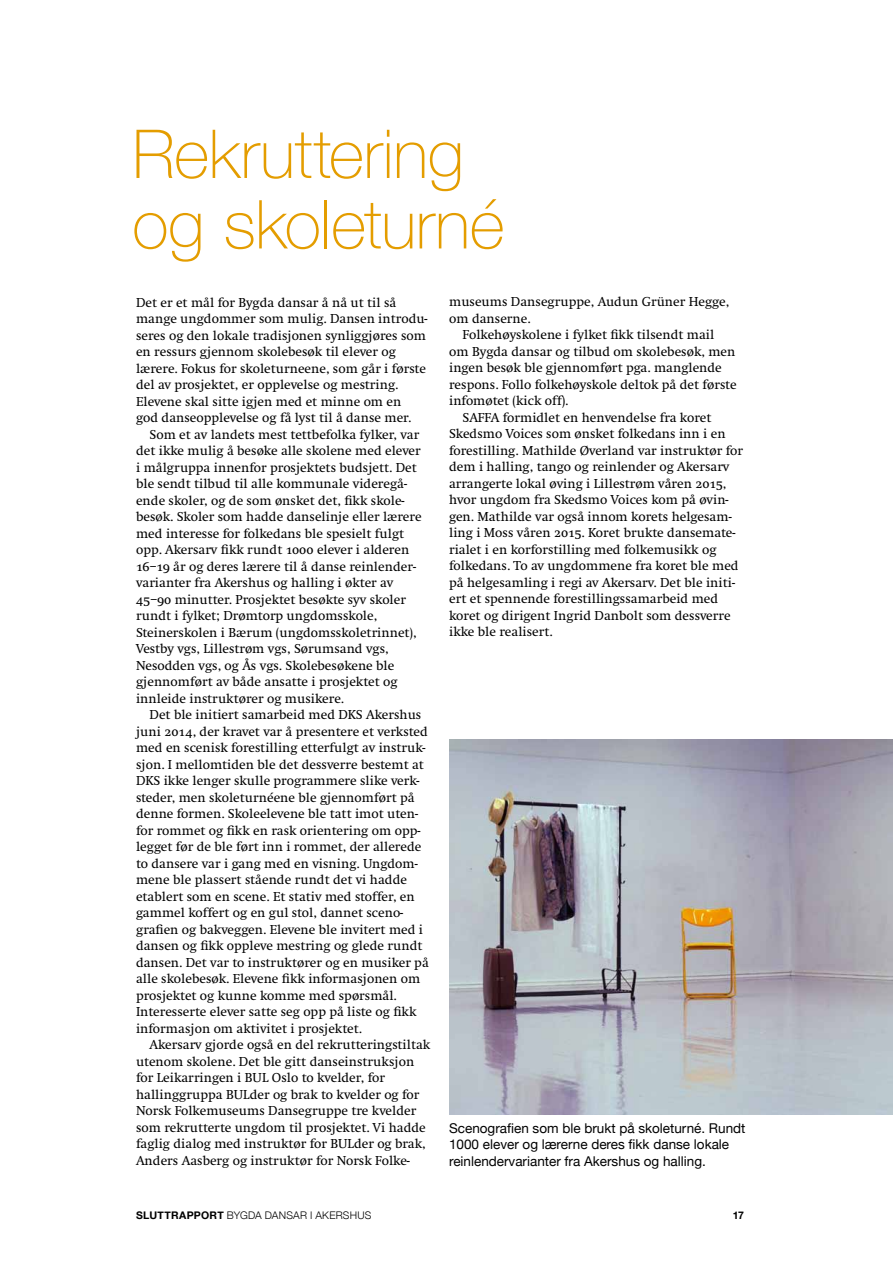
<style>
.page{position:relative;width:893px;height:1263px;background:#fff}
.page>*{position:absolute;margin:0;border:0;box-sizing:border-box;transform-origin:0 0}
.t1{font:100 67.5px/70.5px "Helvetica Neue";letter-spacing:-.005em;color:#e49d00}
.t2{font:13.5px/16.5px "Swift";color:#000}
.t3{font:13.5px/16.5px "Helvetica Neue";color:#000}
.t4{font:300 10.5px "Helvetica Neue";letter-spacing:.02em;color:#000}
.t5{font:700 10.5px "Helvetica Neue";color:#000}
.s1{font-family:"Swift SC"}
.s2{font-weight:700}
</style>
<div class="page">
<hr style="left:0;top:0;width:1px;height:1263px;background:#e49d00">
<img style="left:0;top:83px;width:1px;height:655px">
<img style="left:449px;top:740px;width:444px;height:375px">
<h1 class="t1" style="left:132px;top:117px;width:374px">Rekruttering og skoleturné</h1>
<p class="t2" style="left:136px;top:294px;width:293px">Det er et mål for Bygda dansar å nå ut til så mange ungdommer som mulig. Dansen introdu&shy;seres og den lokale tradisjonen synliggjøres som en ressurs gjennom skolebesøk til elever og lærere. Fokus for skoleturneene, som går i første del av prosjektet, er opplevelse og mestring.<br>Elevene skal sitte igjen med et minne om en<br>god danseopplevelse og få lyst til å danse mer.</p>
<p class="t2" style="left:136px;top:426px;width:287px;text-indent:14px">Som et av landets mest tettbefolka fylker, var det ikke mulig å besøke alle skolene med elever i målgruppa innenfor prosjektets budsjett. Det ble sendt tilbud til alle kommunale videregå&shy;ende skoler, og de som ønsket det, fikk skole&shy;besøk. Skoler som hadde danselinje eller lærere med interesse for folkedans ble spesielt fulgt opp. Akersarv fikk rundt <span class="s1">1000</span> elever i alderen <span class="s1">16</span>–<span class="s1">19</span> år og deres lærere til å danse reinlender&shy;varianter fra Akershus og halling i økter av <span class="s1">45</span>–<span class="s1">90</span> minutter. Prosjektet besøkte syv skoler rundt i fylket; Drømtorp ungdomsskole, Steinerskolen i Bærum (ungdomsskoletrinnet), Vestby vgs, Lillestrøm vgs, Sørumsand vgs, Nesodden vgs, og Ås vgs. Skolebesøkene ble gjennomført av både ansatte i prosjektet og innleide instruktører og musikere.</p>
<p class="t2" style="left:136px;top:707px;width:294px;text-indent:14px">Det ble initiert samarbeid med DKS Akershus juni <span class="s1">2014</span>, der kravet var å presentere et verksted med en scenisk forestilling etterfulgt av instruk&shy;sjon. I mellomtiden ble det dessverre bestemt at DKS ikke lenger skulle programmere slike verk&shy;steder, men skoleturnéene ble gjennomført på denne formen. Skoleelevene ble tatt imot uten&shy;for rommet og fikk en rask orientering om opp&shy;legget før de ble ført inn i rommet, der allerede to dansere var i gang med en visning. Ungdom&shy;mene ble plassert stående rundt det vi hadde etablert som en scene. Et stativ med stoffer, en gammel koffert og en gul stol, dannet -sceno&shy;grafien og bakveggen. Elevene ble invitert med i dansen og fikk oppleve mestring og glede rundt dansen. Det var to instruktører og en musiker på alle skolebesøk. Elevene fikk informasjonen om prosjektet og kunne komme med spørsmål.<br>Interesserte elever satte seg opp på liste og fikk informasjon om aktivitet i prosjektet.</p>
<p class="t2" style="left:136px;top:1037px;width:296px;text-indent:14px">Akersarv gjorde også en del rekrutteringstiltak utenom skolene. Det ble gitt danseinstruksjon for Leikarringen i BUL Oslo to kvelder, for hallinggruppa BULder og brak to kvelder og for Norsk Folkemuseums Dansegruppe tre kvelder som rekrutterte ungdom til prosjektet. Vi hadde faglig dialog med instruktør for BULder og brak, Anders Aasberg og instruktør for Norsk Folke-</p>
<p class="t2" style="left:449px;top:294px;width:282px">museums Dansegruppe, Audun Grüner Hegge, om danserne.</p>
<p class="t2" style="left:463px;top:327px;width:253px">Folkehøyskolene i fylket fikk tilsendt mail</p>
<p class="t2" style="left:449px;top:344px;width:288px">om Bygda dansar og tilbud om skolebesøk, men</p>
<p class="t2" style="left:449px;top:360px;width:274px">ingen besøk ble gjennomført pga. manglende</p>
<p class="t2" style="left:449px;top:377px;width:289px">respons. Follo folkehøyskole deltok på det første</p>
<p class="t2" style="left:449px;top:393px;width:121px">infomøtet (kick off).</p>
<p class="t2" style="left:463px;top:410px;width:250px">SAFFA formidlet en henvendelse fra koret</p>
<p class="t2" style="left:449px;top:426px;width:278px">Skedsmo Voices som ønsket folkedans inn i en</p>
<p class="t2" style="left:449px;top:443px;width:295px">forestilling. Mathilde Øverland var instruktør for</p>
<p class="t2" style="left:449px;top:459px;width:282px">dem i halling, tango og reinlender og Akersarv</p>
<p class="t2" style="left:449px;top:476px;width:279px">arrangerte lokal øving i Lillestrøm våren <span class="s1">2015</span>,</p>
<p class="t2" style="left:449px;top:492px;width:281px">hvor ungdom fra Skedsmo Voices kom på øvin-</p>
<p class="t2" style="left:449px;top:509px;width:284px">gen. Mathilde var også innom korets helgesam-</p>
<p class="t2" style="left:449px;top:525px;width:288px">ling i Moss våren <span class="s1">2015</span>. Koret brukte dansemate-</p>
<p class="t2" style="left:449px;top:542px;width:269px">rialet i en korforstilling med folkemusikk og</p>
<p class="t2" style="left:449px;top:558px;width:291px">folkedans. To av ungdommene fra koret ble med</p>
<p class="t2" style="left:449px;top:575px;width:287px">på helgesamling i regi av Akersarv. Det ble initi-</p>
<p class="t2" style="left:449px;top:591px;width:271px">ert et spennende forestillingssamarbeid med</p>
<p class="t2" style="left:449px;top:607px;width:283px">koret og dirigent Ingrid Danbolt som dessverre</p>
<p class="t2" style="left:449px;top:624px;width:105px">ikke ble realisert.</p>
<p class="t3" style="left:449px;top:1120px;width:298px">Scenografien som ble brukt på skoleturné. Rundt<br>1000 elever og lærerne deres fikk danse lokale reinlendervarianter fra Akershus og halling.</p>
<p class="t4" style="left:136px;top:1207px;width:237px"><span class="s2">SLUTTRAPPORT</span> BYGDA DANSAR I AKERSHUS</p>
<p class="t5" style="left:733px;top:1207px;width:13px">17</p>
</div>
